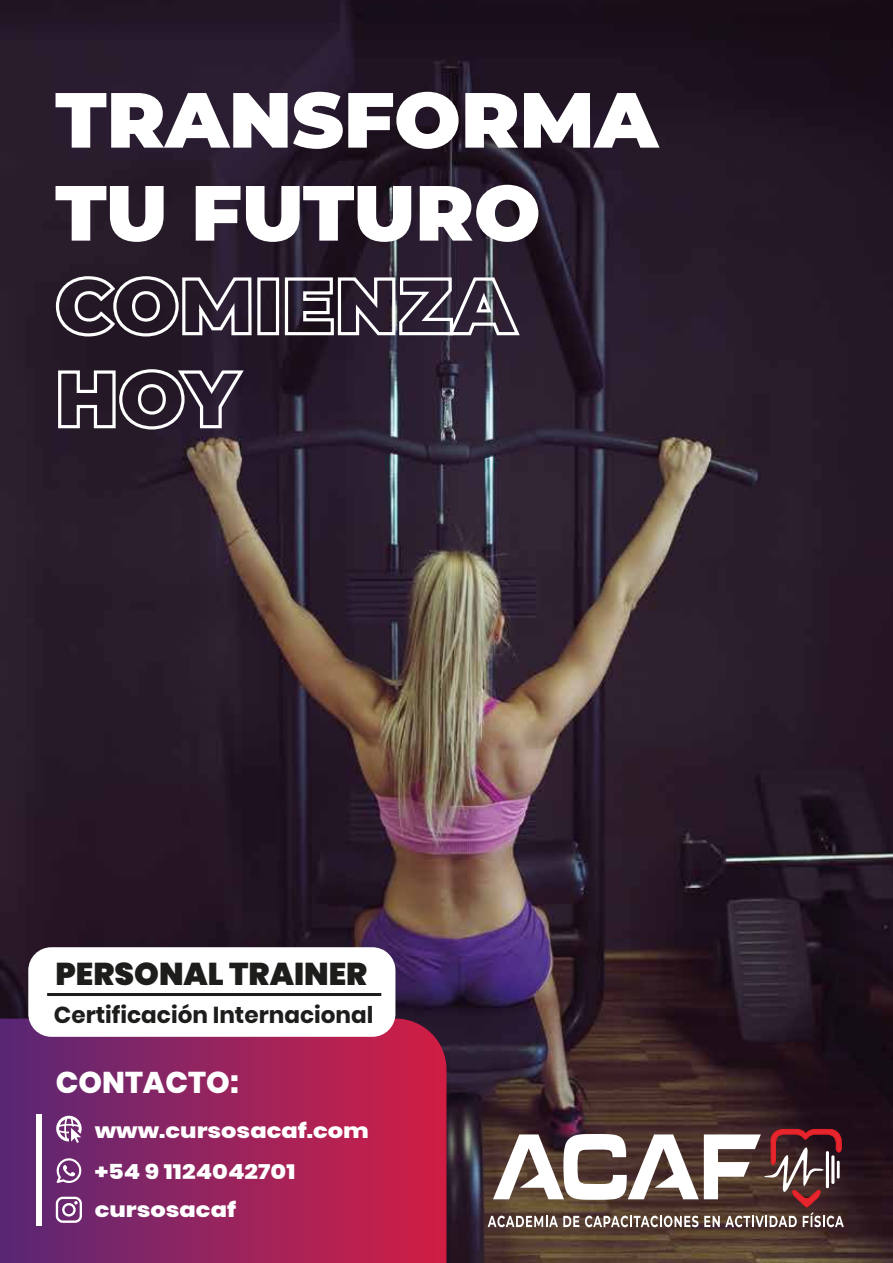
<style>
.page{position:relative;width:893px;height:1263px;background:#fff}
.page>*{position:absolute;margin:0;border:0;box-sizing:border-box;transform-origin:0 0}
.t1{font:900 78px/93px "Montserrat";color:#fff}
.t2{font:900 31.5px "Poppins";color:#1d1d1b}
.t3{font:800 30px "Poppins";color:#fff}
.t4{font:700 23.1px "Poppins";color:#1d1d1b}
.t5{font:800 20.7px "Poppins";color:#fff;scale:1.16 1}
</style>
<div class="page">
<img style="left:0;top:0;width:893px;height:1263px">
<svg style="left:54px;top:275px;width:199px;height:63px"></svg>
<div style="left:257px;top:277px;width:22px;height:58px;border:3px solid #fff"></div>
<svg style="left:283px;top:276px;width:239px;height:62px"></svg>
<svg style="left:57px;top:368px;width:188px;height:63px;background:#534956"></svg>
<svg style="left:488px;top:1090px;width:356px;height:137px"></svg>
<svg style="left:0;top:1018px;width:446px;height:245px;background:#96235c"></svg>
<svg style="left:55px;top:1158px;width:27px;height:25px"></svg>
<svg style="left:56px;top:1116px;width:26px;height:27px"></svg>
<div style="left:36px;top:1114px;width:6px;height:111px;background:#fff"></div>
<svg style="left:56px;top:1197px;width:26px;height:26px"></svg>
<div style="left:30px;top:949px;width:364px;height:86px;background:#fff;border-radius:21px"></div>
<div style="left:28px;top:947px;width:367px;height:90px;border:3px solid #fff;border-radius:21px"></div>
<hr style="left:47px;top:993px;width:334px;height:3px;background:#1d1d1b">
<h1 class="t1" style="left:55px;top:69px;width:604px">TRANSFORMA<br>TU FUTURO</h1>
<h2 class="t2" style="left:55px;top:955px;width:313px">PERSONAL TRAINER</h2>
<p class="t4" style="left:54px;top:1002px;width:321px">Certificación Internacional</p>
<h3 class="t3" style="left:56px;top:1065px;width:185px">CONTACTO:</h3>
<p class="t5" style="left:95px;top:1118px;width:238px">www.cursosacaf.com</p>
<p class="t5" style="left:95px;top:1159px;width:175px">+54 9 1124042701</p>
<p class="t5" style="left:95px;top:1198px;width:123px">cursosacaf</p>
</div>
